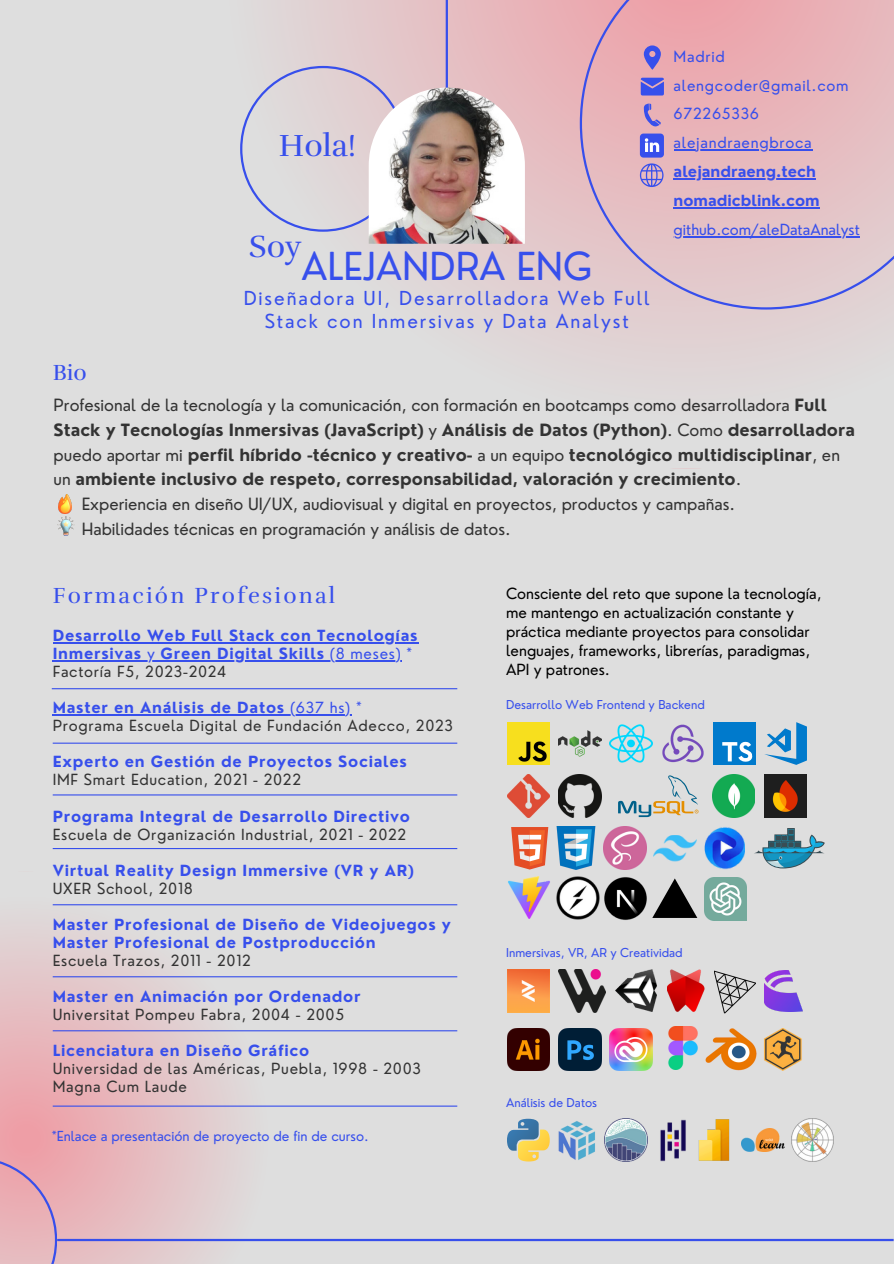
<style>
.page{position:relative;width:894px;height:1264px;background:#fff}
.page>*{position:absolute;margin:0;border:0;box-sizing:border-box;transform-origin:0 0}
.t1{font:37.65px "Nourd";color:#374fec}
.t2{font:31.35px "Rufina";color:#374fec}
.t3{font:22.5px "Rufina";letter-spacing:.1em;color:#374fec}
.t4{font:18.75px/22.5px "Nourd";letter-spacing:.1em;color:#374fec;text-align:center}
.t5{font:700 16.5px/24.8px "Nourd";color:#333}
.t6{font:16.5px "Nourd";color:#333}
.t7{font:700 15px/18px "Nourd";letter-spacing:.045em;color:#374fec}
.t8{font:15px/18px "Nourd";letter-spacing:.045em;color:#333}
.t9{font:15px/19.2px "Nourd";color:#000}
.t10{font:15px "Nourd";letter-spacing:.045em;color:#374fec}
.t11{font:700 15px "Nourd";color:#374fec}
.t12{font:15px "Nourd";color:#374fec}
.t13{font:13.5px "Nourd";color:#374fec}
.t14{font:12px "Nourd";color:#374fec}
.s1{font-weight:400}
.s2{font-weight:400;color:#333}
</style>
<div class="page">
<div style="left:0;top:0;width:893px;height:1263px;background:#dedede"></div>
<svg style="left:298px;top:0;width:570px;height:354px;fill:#e1d0d2"></svg>
<hr style="left:445px;top:0;width:3px;height:88px;background:#374fec">
<svg style="left:0;top:904px;width:291px;height:359px"></svg>
<svg style="left:240px;top:66px;width:165px;height:165px"></svg>
<svg style="left:0;top:1157px;width:57px;height:106px;background:#e1aab7"></svg>
<hr style="left:57px;top:1238px;width:836px;height:3px;background:#374fec">
<hr style="left:53px;top:642px;width:365px;height:1px;background:#374fec">
<hr style="left:53px;top:660px;width:89px;height:1px;background:#374fec">
<svg style="left:142px;top:660px;width:19px;height:1px"></svg>
<hr style="left:161px;top:660px;width:164px;height:1px;background:#374fec">
<hr style="left:325px;top:660px;width:76px;height:1px;background:#374fec">
<hr style="left:53px;top:714px;width:232px;height:1px;background:#374fec">
<hr style="left:285px;top:714px;width:66px;height:1px;background:#374fec">
<hr style="left:53px;top:794px;width:404px;height:1px;background:#374fec">
<hr style="left:53px;top:848px;width:404px;height:1px;background:#374fec">
<hr style="left:53px;top:904px;width:404px;height:1px;background:#374fec">
<hr style="left:53px;top:976px;width:404px;height:1px;background:#374fec">
<hr style="left:53px;top:1030px;width:404px;height:1px;background:#374fec">
<hr style="left:53px;top:1105px;width:404px;height:1px;background:#374fec">
<hr style="left:53px;top:742px;width:404px;height:1px;background:#374fec">
<hr style="left:52px;top:688px;width:405px;height:1px;background:#374fec">
<img style="left:507px;top:1028px;width:42px;height:42px">
<img style="left:558px;top:1028px;width:43px;height:42px">
<img style="left:609px;top:1028px;width:43px;height:42px">
<img style="left:764px;top:1028px;width:37px;height:42px">
<img style="left:507px;top:969px;width:42px;height:43px">
<img style="left:615px;top:969px;width:42px;height:43px">
<img style="left:558px;top:969px;width:47px;height:43px">
<img style="left:764px;top:970px;width:37px;height:41px">
<img style="left:714px;top:970px;width:41px;height:43px">
<svg style="left:507px;top:1118px;width:42px;height:43px"></svg>
<img style="left:558px;top:1121px;width:37px;height:39px">
<img style="left:660px;top:1119px;width:26px;height:42px">
<img style="left:741px;top:1128px;width:43px;height:23px">
<img style="left:604px;top:1118px;width:43px;height:43px">
<img style="left:698px;top:1119px;width:32px;height:42px">
<img style="left:791px;top:1118px;width:42px;height:43px">
<img style="left:609px;top:724px;width:43px;height:39px">
<img style="left:558px;top:730px;width:43px;height:27px">
<img style="left:662px;top:724px;width:42px;height:39px">
<img style="left:507px;top:722px;width:42px;height:43px">
<img style="left:712px;top:774px;width:42px;height:43px">
<img style="left:764px;top:774px;width:41px;height:43px">
<img style="left:507px;top:774px;width:42px;height:43px">
<img style="left:558px;top:774px;width:43px;height:43px">
<svg style="left:764px;top:722px;width:42px;height:43px"></svg>
<svg style="left:618px;top:775px;width:80px;height:42px"></svg>
<img style="left:704px;top:827px;width:40px;height:42px">
<img style="left:653px;top:835px;width:43px;height:26px">
<svg style="left:511px;top:827px;width:37px;height:42px"></svg>
<img style="left:556px;top:827px;width:39px;height:42px">
<img style="left:603px;top:827px;width:43px;height:42px">
<svg style="left:754px;top:828px;width:70px;height:40px"></svg>
<img style="left:556px;top:876px;width:43px;height:43px">
<img style="left:508px;top:876px;width:42px;height:43px">
<svg style="left:653px;top:878px;width:44px;height:39px"></svg>
<img style="left:604px;top:877px;width:43px;height:43px">
<img style="left:704px;top:877px;width:42px;height:43px">
<svg style="left:579px;top:0;width:314px;height:309px;background:#e3b8bf"></svg>
<svg style="left:643px;top:45px;width:17px;height:25px"></svg>
<svg style="left:643px;top:103px;width:17px;height:24px"></svg>
<svg style="left:640px;top:78px;width:23px;height:17px"></svg>
<img style="left:668px;top:1026px;width:30px;height:43px">
<img style="left:667px;top:969px;width:38px;height:43px">
<img style="left:705px;top:1028px;width:51px;height:42px">
<img style="left:368px;top:88px;width:156px;height:156px">
<img style="left:58px;top:494px;width:14px;height:19px">
<img style="left:57px;top:516px;width:17px;height:19px">
<svg style="left:639px;top:133px;width:24px;height:24px"></svg>
<svg style="left:639px;top:163px;width:24px;height:24px"></svg>
<hr style="left:673px;top:236px;width:186px;height:1px;background:#374fec">
<hr style="left:673px;top:149px;width:139px;height:1px;background:#374fec">
<hr style="left:673px;top:178px;width:142px;height:1px;background:#374fec">
<hr style="left:673px;top:207px;width:146px;height:1px;background:#374fec">
<div style="left:712px;top:722px;width:43px;height:43px;background:#007acc"></div>
<svg style="left:722px;top:741px;width:30px;height:20px"></svg>
<p class="t10" style="left:673px;top:47px;width:53px">Madrid</p>
<p class="t10" style="left:673px;top:75px;width:176px">alengcoder@gmail.com</p>
<p class="t3" style="left:53px;top:358px;width:36px">Bio</p>
<p class="t2" style="left:279px;top:127px;width:79px">Hola!</p>
<p class="t2" style="left:249px;top:227px;width:54px">Soy</p>
<p class="t1" style="left:301px;top:242px;width:292px">ALEJANDRA ENG</p>
<p class="t4" style="left:243px;top:287px;width:407px">Diseñadora UI, Desarrolladora Web Full<br>Stack con Inmersivas y Data Analyst</p>
<p class="t10" style="left:673px;top:104px;width:87px">672265336</p>
<p class="t10" style="left:673px;top:133px;width:140px">alejandraengbroca</p>
<p class="t11" style="left:673px;top:162px;width:144px">alejandraeng.tech</p>
<p class="t11" style="left:673px;top:191px;width:148px">nomadicblink.com</p>
<p class="t12" style="left:673px;top:220px;width:188px">github.com/aleDataAnalyst</p>
<p class="t5" style="left:54px;top:392px;width:802px"><span class="s1">Profesional de la tecnología y la comunicación, con formación en bootcamps como desarrolladora</span> Full Stack y Tecnologías Inmersivas (JavaScript) <span class="s1">y</span> Análisis de Datos (Python)<span class="s1">. Como</span> desarrolladora <span class="s1">puedo aportar mi</span> perfil híbrido -técnico y creativo- <span class="s1">a un equipo</span> tecnológico multidisciplinar<span class="s1">, en un</span> ambiente inclusivo de respeto, corresponsabilidad, valoración y crecimiento<span class="s1">.</span></p>
<p class="t6" style="left:82px;top:494px;width:654px">Experiencia en diseño UI/UX, audiovisual y digital en proyectos, productos y campañas.</p>
<p class="t6" style="left:82px;top:518px;width:430px">Habilidades técnicas en programación y análisis de datos.</p>
<p class="t3" style="left:53px;top:582px;width:284px">Formación Profesional</p>
<p class="t7" style="left:53px;top:626px;width:366px">Desarrollo Web Full Stack con Tecnologías<br>Inmersivas <span class="s1">y</span> Green Digital Skills <span class="s1">(8 meses) *</span></p>
<p class="t8" style="left:53px;top:662px;width:175px">Factoría F5, 2023-2024</p>
<p class="t7" style="left:53px;top:698px;width:310px">Master en Análisis de Datos <span class="s1">(637 hs) *</span></p>
<p class="t8" style="left:53px;top:716px;width:402px">Programa Escuela Digital de Fundación Adecco, 2023</p>
<p class="t7" style="left:53px;top:752px;width:356px">Experto en Gestión de Proyectos Sociales</p>
<p class="t8" style="left:53px;top:770px;width:250px">IMF Smart Education, 2021 - 2022</p>
<p class="t7" style="left:53px;top:806px;width:359px">Programa Integral de Desarrollo Directivo</p>
<h6 class="t8" style="left:53px;top:824px;width:355px">Escuela de Organización Industrial, 2021 - 2022</h6>
<h6 class="t7" style="left:53px;top:860px;width:362px">Virtual Reality Design Immersive (VR y AR)</h6>
<h6 class="t8" style="left:53px;top:878px;width:141px">UXER School, 2018</h6>
<h6 class="t7" style="left:53px;top:914px;width:400px">Master Profesional de Diseño de Videojuegos y</h6>
<h6 class="t7" style="left:53px;top:932px;width:324px">Master Profesional de Postproducción<br><span class="s2">Escuela Trazos, 2011 - 2012</span></h6>
<h6 class="t7" style="left:53px;top:986px;width:309px">Master en Animación por Ordenador</h6>
<h6 class="t8" style="left:53px;top:1004px;width:293px">Universitat Pompeu Fabra, 2004 - 2005</h6>
<h6 class="t7" style="left:53px;top:1040px;width:258px">Licenciatura en Diseño Gráfico</h6>
<h5 class="t8" style="left:53px;top:1058px;width:370px">Universidad de las Américas, Puebla, 1998 - 2003<br>Magna Cum Laude</h5>
<p class="t13" style="left:52px;top:1127px;width:318px">*Enlace a presentación de proyecto de fin de curso.</p>
<p class="t9" style="left:506px;top:583px;width:317px">Consciente del reto que supone la tecnología, me mantengo en actualización constante y práctica mediante proyectos para consolidar lenguajes, frameworks, librerías, paradigmas, API y patrones.</p>
<p class="t14" style="left:506px;top:696px;width:200px">Desarrollo Web Frontend y Backend</p>
<p class="t14" style="left:506px;top:945px;width:178px">Inmersivas, VR, AR y Creatividad</p>
<p class="t14" style="left:506px;top:1095px;width:93px">Análisis de Datos</p>
</div>
